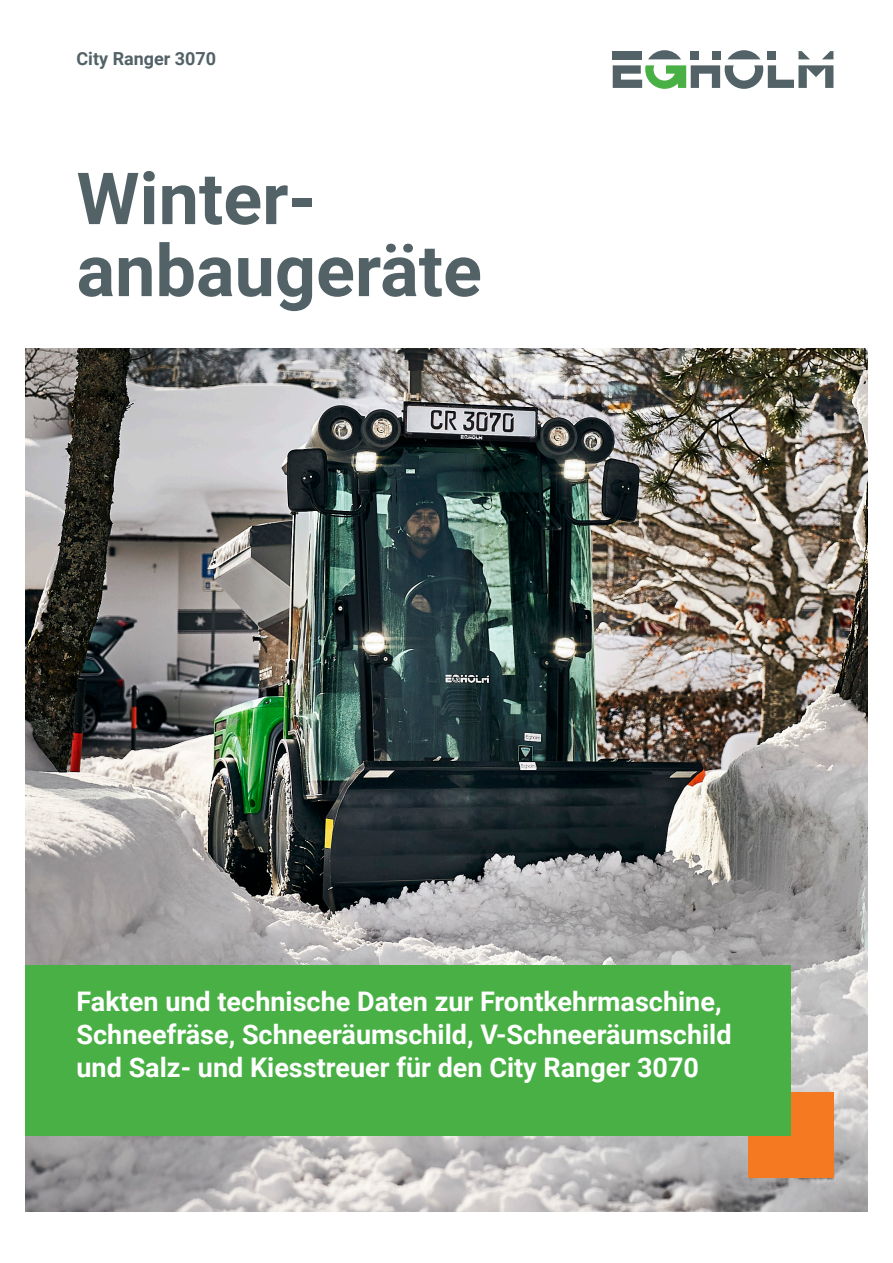
<style>
.page{position:relative;width:893px;height:1263px;background:#fff}
.page>*{position:absolute;margin:0;border:0;box-sizing:border-box;transform-origin:0 0}
.t1{font:700 72px/72px "Roboto";color:#526267}
.t2{font:700 27px/33px "Roboto";color:#fff}
.t3{font:700 18px "Roboto";color:#526267}
</style>
<div class="page">
<img style="left:26px;top:349px;width:841px;height:863px">
<div style="left:748px;top:1093px;width:85px;height:85px;background:#f47921"></div>
<div style="left:26px;top:965px;width:765px;height:170px;background:#49b045"></div>
<svg style="left:822px;top:51px;width:11px;height:8px"></svg>
<svg style="left:798px;top:51px;width:12px;height:8px"></svg>
<div style="left:768px;top:51px;width:8px;height:8px;background:#526267"></div>
<svg style="left:728px;top:50px;width:32px;height:9px"></svg>
<div style="left:712px;top:51px;width:8px;height:8px;background:#526267"></div>
<div style="left:691px;top:51px;width:8px;height:8px;background:#526267"></div>
<svg style="left:648px;top:50px;width:33px;height:9px"></svg>
<svg style="left:613px;top:65px;width:220px;height:24px"></svg>
<div style="left:613px;top:51px;width:29px;height:8px;background:#526267"></div>
<p class="t3" style="left:77px;top:46px;width:141px">City Ranger 3070</p>
<h1 class="t1" style="left:77px;top:160px;width:407px">Winter&shy;anbaugeräte</h1>
<p class="t2" style="left:77px;top:984px;width:657px">Fakten und technische Daten zur Frontkehrmaschine,<br>Schneefräse, Schneeräumschild, V-Schneeräumschild und Salz- und Kiesstreuer für den City Ranger 3070</p>
</div>
